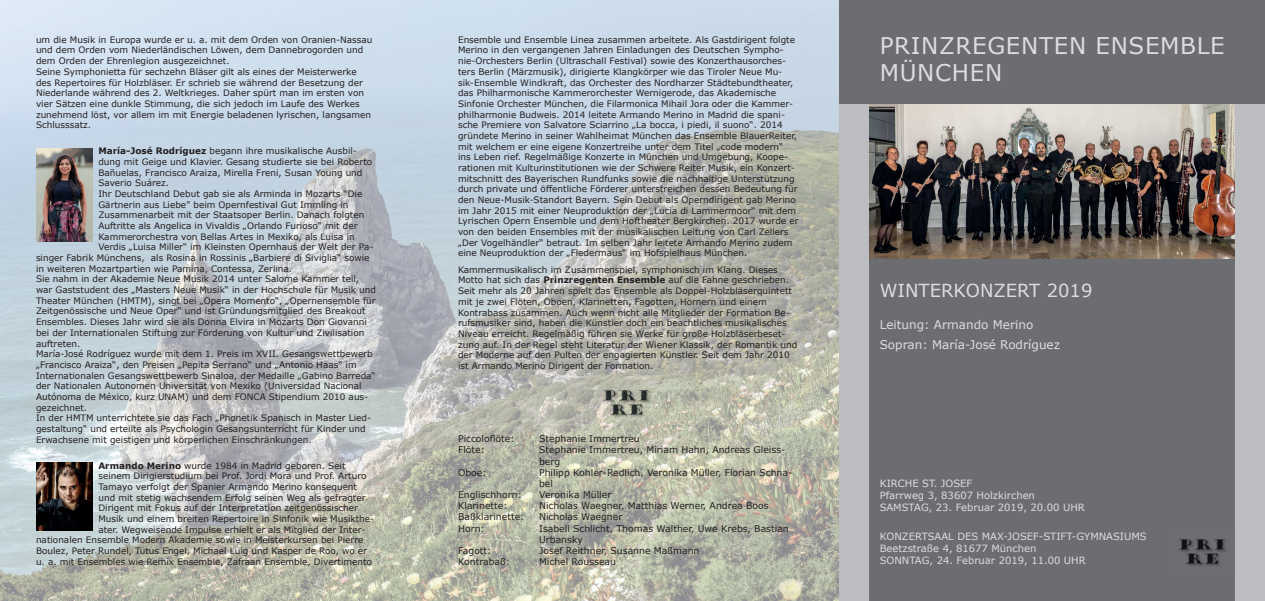
<style>
.page{position:relative;width:1265px;height:601px;background:#fff}
.page>*{position:absolute;margin:0;border:0;box-sizing:border-box;transform-origin:0 0}
.t1{font:23px/27.6px "Verdana";letter-spacing:.03em;color:#dcdddf}
.t2{font:18px "Verdana";color:#dcdddf}
.t3{font:12px/20.1px "Verdana";color:#dcdddf}
.t4{font:10px/12px "Verdana";color:#dcdddf}
.t5{font:9.3px/11.2px "Verdana";color:#231f20}
.t6{font:8.9px/10.7px "Verdana";color:#231f20}
.s1{font-weight:700}
</style>
<div class="page">
<img style="left:0;top:0;width:702px;height:601px">
<img style="left:702px;top:0;width:137px;height:530px">
<img style="left:702px;top:530px;width:137px;height:71px">
<div style="left:839px;top:0;width:425px;height:601px;background:#6c6d70"></div>
<img style="left:869px;top:105px;width:365px;height:154px">
<div style="left:839px;top:105px;width:30px;height:496px;background:#bcbdc0"></div>
<div style="left:1234px;top:105px;width:30px;height:496px;background:#bcbdc0"></div>
<img style="left:1179px;top:539px;width:47px;height:27px">
<img style="left:597px;top:382px;width:60px;height:42px">
<img style="left:36px;top:462px;width:57px;height:69px">
<img style="left:36px;top:149px;width:57px;height:93px">
<p class="t6" style="left:36px;top:34px;width:338px">um die Musik in Europa wurde er u. a. mit dem Orden von Oranien-Nassau und dem Orden vom Niederländischen Löwen, dem Dannebrogorden und dem Orden der Ehrenlegion ausgezeichnet.<br>Seine Symphonietta für sechzehn Bläser gilt als eines der Meisterwerke des Repertoires für Holzbläser. Er schrieb sie während der Besetzung der Niederlande während des 2. Weltkrieges. Daher spürt man im ersten von vier Sätzen eine dunkle Stimmung, die sich jedoch im Laufe des Werkes zunehmend löst, vor allem im mit Energie beladenen lyrischen, langsamen Schlusssatz.</p>
<p class="t6" style="left:98px;top:146px;width:260px"><span class="s1">María-José Rodríguez</span> begann ihre musikalische Ausbil-</p>
<p class="t6" style="left:98px;top:156px;width:275px">dung mit Geige und Klavier. Gesang studierte sie bei Roberto</p>
<p class="t6" style="left:98px;top:167px;width:265px">Bañuelas, Francisco Araiza, Mirella Freni, Susan Young und</p>
<p class="t6" style="left:98px;top:178px;width:72px">Saverio Suárez.</p>
<p class="t6" style="left:98px;top:188px;width:265px">Ihr Deutschland Debut gab sie als Arminda in Mozarts “Die</p>
<p class="t6" style="left:98px;top:199px;width:251px">Gärtnerin aus Liebe” beim Opernfestival Gut Immling in</p>
<p class="t6" style="left:98px;top:210px;width:267px">Zusammenarbeit mit der Staatsoper Berlin. Danach folgten</p>
<p class="t6" style="left:98px;top:220px;width:260px">Auftritte als Angelica in Vivaldis „Orlando Furioso“ mit der</p>
<p class="t6" style="left:98px;top:231px;width:258px">Kammerorchestra von Bellas Artes in Mexiko, als Luisa in</p>
<p class="t6" style="left:98px;top:242px;width:276px">Verdis „Luisa Miller“ im Kleinsten Opernhaus der Welt der Pa-</p>
<p class="t6" style="left:36px;top:252px;width:335px">singer Fabrik Münchens, als Rosina in Rossinis „Barbiere di Siviglia“ sowie</p>
<p class="t6" style="left:36px;top:263px;width:258px">in weiteren Mozartpartien wie Pamina, Contessa, Zerlina.</p>
<p class="t6" style="left:36px;top:274px;width:324px">Sie nahm in der Akademie Neue Musik 2014 unter Salome Kammer teil,</p>
<p class="t6" style="left:36px;top:284px;width:341px">war Gaststudent des „Masters Neue Musik“ in der Hochschule für Musik und</p>
<p class="t6" style="left:36px;top:295px;width:341px">Theater München (HMTM), singt bei „Opera Momento“, „Opernensemble für</p>
<p class="t6" style="left:36px;top:306px;width:331px">Zeitgenössische und Neue Oper“ und ist Gründungsmitglied des Breakout</p>
<p class="t6" style="left:36px;top:316px;width:332px">Ensembles. Dieses Jahr wird sie als Donna Elvira in Mozarts Don Giovanni</p>
<p class="t6" style="left:36px;top:327px;width:330px">bei der Internationalen Stiftung zur Förderung von Kultur und Zivilisation</p>
<p class="t6" style="left:36px;top:338px;width:46px">auftreten.</p>
<p class="t6" style="left:36px;top:348px;width:338px">María-José Rodríguez wurde mit dem 1. Preis im XVII. Gesangswettbewerb</p>
<p class="t6" style="left:36px;top:359px;width:322px">„Francisco Araiza“, den Preisen „Pepita Serrano“ und „Antonio Haas“ im</p>
<p class="t6" style="left:36px;top:370px;width:341px">Internationalen Gesangswettbewerb Sinaloa, der Medaille „Gabino Barreda“</p>
<p class="t6" style="left:36px;top:381px;width:327px">der Nationalen Autonomen Universität von Mexiko (Universidad Nacional</p>
<p class="t6" style="left:36px;top:391px;width:334px">Autónoma de México, kurz UNAM) und dem FONCA Stipendium 2010 aus-</p>
<p class="t6" style="left:36px;top:402px;width:53px">gezeichnet.</p>
<p class="t6" style="left:36px;top:413px;width:336px">In der HMTM unterrichtete sie das Fach „Phonetik Spanisch in Master Lied-</p>
<p class="t6" style="left:36px;top:423px;width:331px">gestaltung“ und erteilte als Psychologin Gesangsunterricht für Kinder und</p>
<p class="t6" style="left:36px;top:434px;width:277px">Erwachsene mit geistigen und körperlichen Einschränkungen.</p>
<p class="t6" style="left:98px;top:460px;width:249px"><span class="s1">Armando Merino</span> wurde 1984 in Madrid geboren. Seit</p>
<p class="t6" style="left:98px;top:471px;width:269px">seinem Dirigierstudium bei Prof. Jordi Mora und Prof. Arturo</p>
<p class="t6" style="left:98px;top:481px;width:260px">Tamayo verfolgt der Spanier Armando Merino konsequent</p>
<p class="t6" style="left:98px;top:492px;width:268px">und mit stetig wachsendem Erfolg seinen Weg als gefragter</p>
<p class="t6" style="left:98px;top:503px;width:261px">Dirigent mit Fokus auf der Interpretation zeitgenössischer</p>
<p class="t6" style="left:98px;top:513px;width:277px">Musik und einem breiten Repertoire in Sinfonik wie Musikthe-</p>
<p class="t6" style="left:98px;top:524px;width:268px">ater. Wegweisende Impulse erhielt er als Mitglied der Inter-</p>
<p class="t6" style="left:36px;top:535px;width:329px">nationalen Ensemble Modern Akademie sowie in Meisterkursen bei Pierre</p>
<p class="t6" style="left:36px;top:545px;width:332px">Boulez, Peter Rundel, Tutus Engel, Michael Luig und Kasper de Roo, wo er</p>
<p class="t6" style="left:36px;top:556px;width:337px">u. a. mit Ensembles wie Remix Ensemble, Zafraan Ensemble, Divertimento</p>
<p class="t6" style="left:458px;top:34px;width:342px">Ensemble und Ensemble Linea zusammen arbeitete. Als Gastdirigent folgte Merino in den vergangenen Jahren Einladungen des Deutschen Sympho&shy;nie-Orchesters Berlin (Ultraschall Festival) sowie des Konzerthausorches&shy;ters Berlin (Märzmusik), dirigierte Klangkörper wie das Tiroler Neue Mu&shy;sik-Ensemble Windkraft, das Orchester des Nordharzer Städtebundtheater, das Philharmonische Kammerorchester Wernigerode, das Akademische Sinfonie Orchester München, die Filarmonica Mihail Jora oder die Kammer&shy;philharmonie Budweis. 2014 leitete Armando Merino in Madrid die spani&shy;sche Premiere von Salvatore Sciarrino „La bocca, i piedi, il suono“. 2014 gründete Merino in seiner Wahlheimat München das Ensemble BlauerReiter, mit welchem er eine eigene Konzertreihe unter dem Titel „code modern“<br>ins Leben rief. Regelmäßige Konzerte in München und Umgebung, Koope&shy;rationen mit Kulturinstitutionen wie der Schwere Reiter Musik, ein Konzert&shy;mitschnitt des Bayerischen Rundfunks sowie die nachhaltige Unterstützung durch private und öffentliche Förderer unterstreichen dessen Bedeutung für den Neue-Musik-Standort Bayern. Sein Debut als Operndirigent gab Merino im Jahr 2015 mit einer Neuproduktion der „Lucia di Lammermoor“ mit dem Lyrischen Opern Ensemble und dem Hoftheater Bergkirchen. 2017 wurde er von den beiden Ensembles mit der musikalischen Leitung von Carl Zellers „Der Vogelhändler“ betraut. Im selben Jahr leitete Armando Merino zudem eine Neuproduktion der „Fledermaus“ im Hofspielhaus München.</p>
<p class="t6" style="left:458px;top:264px;width:341px">Kammermusikalisch im Zusammenspiel, symphonisch im Klang. Dieses Motto hat sich das <span class="s1">Prinzregenten Ensemble</span> auf die Fahne geschrieben.<br>Seit mehr als 20 Jahren spielt das Ensemble als Doppel-Holzbläserquintett mit je zwei Flöten, Oboen, Klarinetten, Fagotten, Hörnern und einem Kontrabass zusammen. Auch wenn nicht alle Mitglieder der Formation Be&shy;rufsmusiker sind, haben die Künstler doch ein beachtliches musikalisches Niveau erreicht. Regelmäßig führen sie Werke für große Holzbläserbeset&shy;zung auf. In der Regel steht Literatur der Wiener Klassik, der Romantik und der Moderne auf den Pulten der engagierten Künstler. Seit dem Jahr 2010 ist Armando Merino Dirigent der Formation.</p>
<p class="t5" style="left:458px;top:433px;width:58px">Piccoloflöte:</p>
<p class="t5" style="left:539px;top:433px;width:102px">Stephanie Immertreu</p>
<p class="t5" style="left:458px;top:444px;width:28px">Flöte:</p>
<p class="t5" style="left:539px;top:444px;width:248px">Stephanie Immertreu, Miriam Hahn, Andreas Gleiss&shy;berg</p>
<p class="t5" style="left:458px;top:467px;width:30px">Oboe:</p>
<p class="t5" style="left:539px;top:467px;width:255px">Philipp Kohler-Redlich, Veronika Müller, Florian Schna&shy;bel</p>
<p class="t5" style="left:458px;top:489px;width:65px">Englischhorn:</p>
<p class="t5" style="left:539px;top:489px;width:74px">Veronika Müller</p>
<p class="t5" style="left:458px;top:500px;width:51px">Klarinette:</p>
<p class="t5" style="left:539px;top:500px;width:231px">Nicholas Waegner, Matthias Werner, Andrea Boos</p>
<p class="t5" style="left:458px;top:511px;width:68px">Baßklarinette:</p>
<p class="t5" style="left:539px;top:511px;width:85px">Nicholas Waegner</p>
<p class="t5" style="left:458px;top:522px;width:28px">Horn:</p>
<p class="t5" style="left:539px;top:522px;width:251px">Isabell Schlicht, Thomas Walther, Uwe Krebs, Bastian<br>Urbansky</p>
<p class="t5" style="left:458px;top:545px;width:35px">Fagott:</p>
<p class="t5" style="left:539px;top:545px;width:162px">Josef Reithner, Susanne Maßmann</p>
<p class="t5" style="left:458px;top:556px;width:54px">Kontrabaß:</p>
<p class="t5" style="left:539px;top:556px;width:78px">Michel Rousseau</p>
<h1 class="t1" style="left:879px;top:31px;width:346px">PRINZREGENTEN ENSEMBLE<br>MÜNCHEN</h1>
<h2 class="t2" style="left:879px;top:278px;width:214px">WINTERKONZERT 2019</h2>
<h3 class="t3" style="left:879px;top:314px;width:182px">Leitung: Armando Merino<br>Sopran: María-José Rodríguez</h3>
<p class="t4" style="left:879px;top:477px;width:207px">KIRCHE ST. JOSEF<br>Pfarrweg 3, 83607 Holzkirchen<br>SAMSTAG, 23. Februar 2019, 20.00 UHR</p>
<p class="t4" style="left:879px;top:530px;width:268px">KONZERTSAAL DES MAX-JOSEF-STIFT-GYMNASIUMS<br>Beetzstraße 4, 81677 München<br>SONNTAG, 24. Februar 2019, 11.00 UHR</p>
</div>
